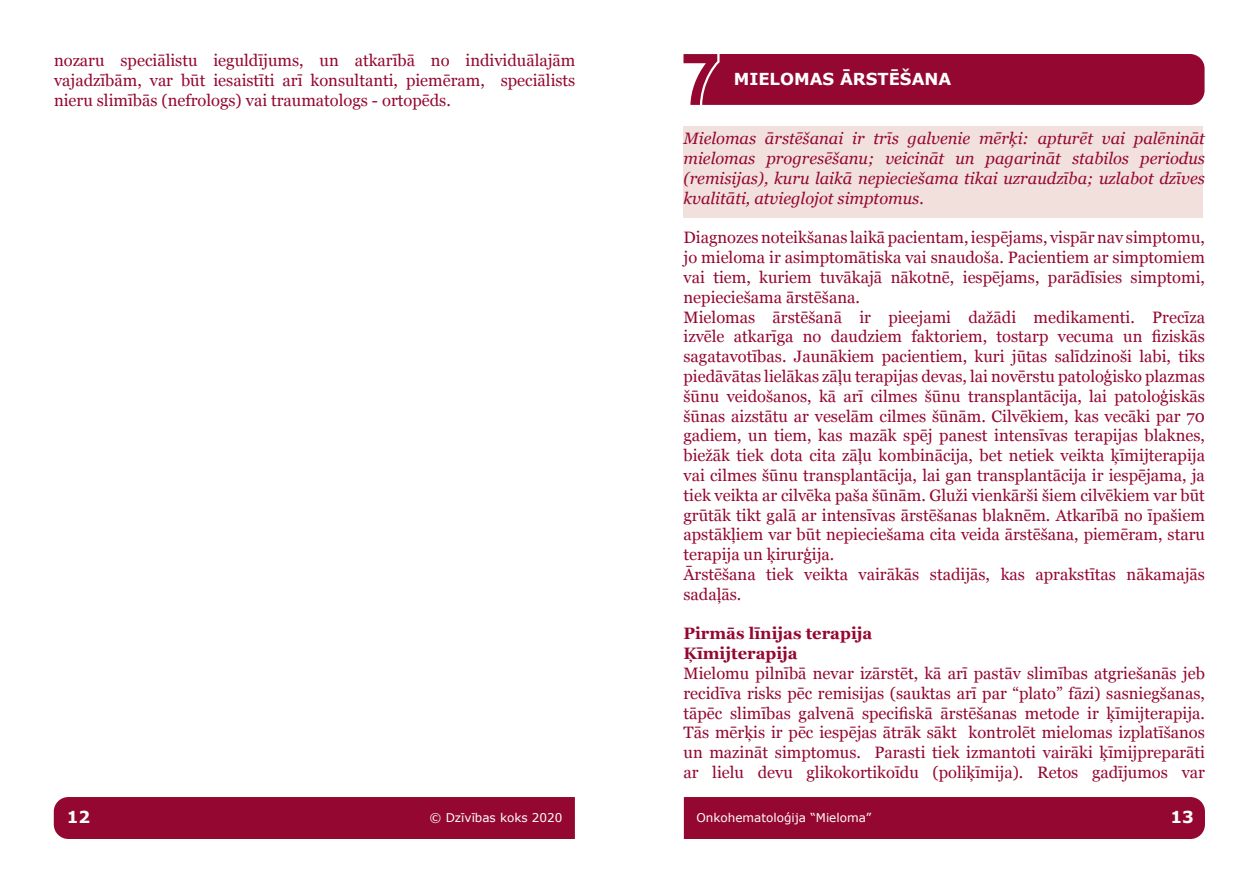
<style>
.page{position:relative;width:1259px;height:893px;background:#fff}
.page>*{position:absolute;margin:0;border:0;box-sizing:border-box;transform-origin:0 0}
.t1{font:16.5px/19.8px "Georgia";color:#940730;text-align:justify}
.t2{font:italic 16.5px/19.8px "Georgia";color:#940730;text-align:justify}
.t3{font:700 16.5px/19.8px "Georgia";color:#940730}
.t4{font:700 16.5px "Verdana";color:#fff}
.t5{font:12px "Verdana";color:#fff}
</style>
<div class="page">
<div style="left:684px;top:797px;width:521px;height:42px;background:#940730"></div>
<div style="left:54px;top:797px;width:521px;height:42px;background:#940730"></div>
<div style="left:683px;top:126px;width:520px;height:92px;background:#f2e0dd"></div>
<div style="left:683px;top:54px;width:521px;height:51px;background:#940730"></div>
<p class="t1" style="left:54px;top:50px;width:523px">nozaru speciālistu ieguldījums, un atkarībā no individuālajām vajadzībām, var būt iesaistīti arī konsultanti, piemēram, speciālists nieru slimībās (nefrologs) vai traumatologs - ortopēds.</p>
<p class="t4" style="left:733px;top:68px;width:219px">MIELOMAS ĀRSTĒŠANA</p>
<p class="t2" style="left:683px;top:128px;width:523px">Mielomas ārstēšanai ir trīs galvenie mērķi: apturēt vai palēnināt mielomas progresēšanu; veicināt un pagarināt stabilos periodus (remisijas), kuru laikā nepieciešama tikai uzraudzība; uzlabot dzīves kvalitāti, atvieglojot simptomus.</p>
<p class="t1" style="left:683px;top:227px;width:523px;text-align:left">Diagnozes noteikšanas laikā pacientam, iespējams, vispār nav simptomu, jo mieloma ir asimptomātiska vai snaudoša. Pacientiem ar simptomiem vai tiem, kuriem tuvākajā nākotnē, iespējams, parādīsies simptomi, nepieciešama ārstēšana.<br>Mielomas ārstēšanā ir pieejami dažādi medikamenti. Precīza izvēle atkarīga no daudziem faktoriem, tostarp vecuma un fiziskās sagatavotības. Jaunākiem pacientiem, kuri jūtas salīdzinoši labi, tiks piedāvātas lielākas zāļu terapijas devas, lai novērstu patoloģisko plazmas šūnu veidošanos, kā arī cilmes šūnu transplantācija, lai patoloģiskās šūnas aizstātu ar veselām cilmes šūnām. Cilvēkiem, kas vecāki par 70 gadiem, un tiem, kas mazāk spēj panest intensīvas terapijas blaknes, biežāk tiek dota cita zāļu kombinācija, bet netiek veikta ķīmijterapija vai cilmes šūnu transplantācija, lai gan transplantācija ir iespējama, ja tiek veikta ar cilvēka paša šūnām. Gluži vienkārši šiem cilvēkiem var būt grūtāk tikt galā ar intensīvas ārstēšanas blaknēm. Atkarībā no īpašiem apstākļiem var būt nepieciešama cita veida ārstēšana, piemēram, staru terapija un ķirurģija.<br>Ārstēšana tiek veikta vairākās stadijās, kas aprakstītas nākamajās sadaļās.</p>
<p class="t3" style="left:683px;top:623px;width:190px">Pirmās līnijas terapija<br>Ķīmijterapija</p>
<p class="t1" style="left:683px;top:663px;width:523px">Mielomu pilnībā nevar izārstēt, kā arī pastāv slimības atgriešanās jeb recidīva risks pēc remisijas (sauktas arī par “plato” fāzi) sasniegšanas, tāpēc slimības galvenā specifiskā ārstēšanas metode ir ķīmijterapija.<br>Tās mērķis ir pēc iespējas ātrāk sākt kontrolēt mielomas izplatīšanos un mazināt simptomus. Parasti tiek izmantoti vairāki ķīmijpreparāti ar lielu devu glikokortikoīdu (poliķīmija). Retos gadījumos var</p>
<p class="t4" style="left:67px;top:806px;width:25px">12</p>
<p class="t5" style="left:429px;top:810px;width:134px">© Dzīvības koks 2020</p>
<p class="t5" style="left:696px;top:810px;width:176px">Onkohematoloģija “Mieloma”</p>
<p class="t4" style="left:1170px;top:806px;width:25px">13</p>
</div>
